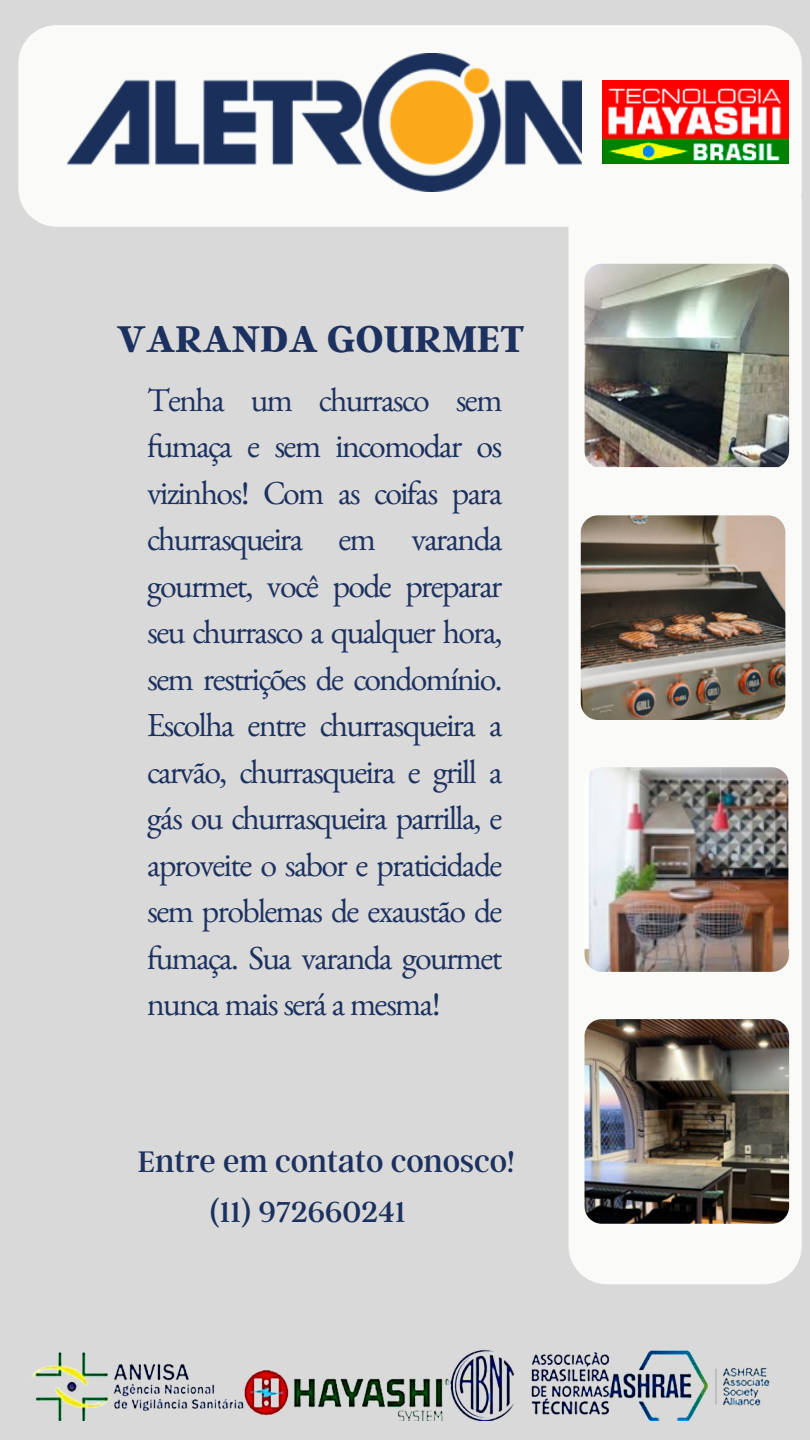
<style>
.page{position:relative;width:810px;height:1440px;background:#d9d9d9}
.page>*{position:absolute;margin:0;border:0;box-sizing:border-box;transform-origin:0 0}
.t1{font:700 41.5px "Argent CF";color:#1c315f}
.t2{font:33.7px/46.5px "Benne";letter-spacing:-.05em;color:#1c315f;text-align:justify}
.t3{font:33.1px "Argent CF";color:#1c315f}
.t4{font:32.1px "Argent CF";color:#1c315f}
</style>
<div class="page">
<div style="left:569px;top:227px;width:233px;height:1057px;background:#fafbf9"></div>
<div style="left:18px;top:25px;width:784px;height:202px;background:#fafbf9"></div>
<img style="left:67px;top:54px;width:514px;height:137px">
<img style="left:31px;top:1349px;width:739px;height:72px">
<img style="left:602px;top:81px;width:187px;height:83px">
<img style="left:584px;top:264px;width:205px;height:204px;border-radius:17px">
<img style="left:581px;top:515px;width:204px;height:205px;border-radius:17px">
<img style="left:584px;top:767px;width:205px;height:205px;border-radius:17px">
<img style="left:584px;top:1019px;width:205px;height:205px;border-radius:17px">
<p class="t1" style="left:117px;top:311px;width:409px">VARANDA GOURMET</p>
<p class="t2" style="left:147px;top:383px;width:357px">Tenha um churrasco sem fumaça e sem incomodar os vizinhos! Com as coifas para churrasqueira em varanda gourmet, você pode preparar seu churrasco a qualquer hora, sem restrições de condomínio.<br>Escolha entre churrasqueira a carvão, churrasqueira e grill a gás ou churrasqueira parrilla, e aproveite o sabor e praticidade sem problemas de exaustão de fumaça. Sua varanda gourmet nunca mais será a mesma!</p>
<p class="t3" style="left:138px;top:1140px;width:378px">Entre em contato conosco!</p>
<p class="t4" style="left:210px;top:1191px;width:197px">(11) 972660241</p>
</div>
